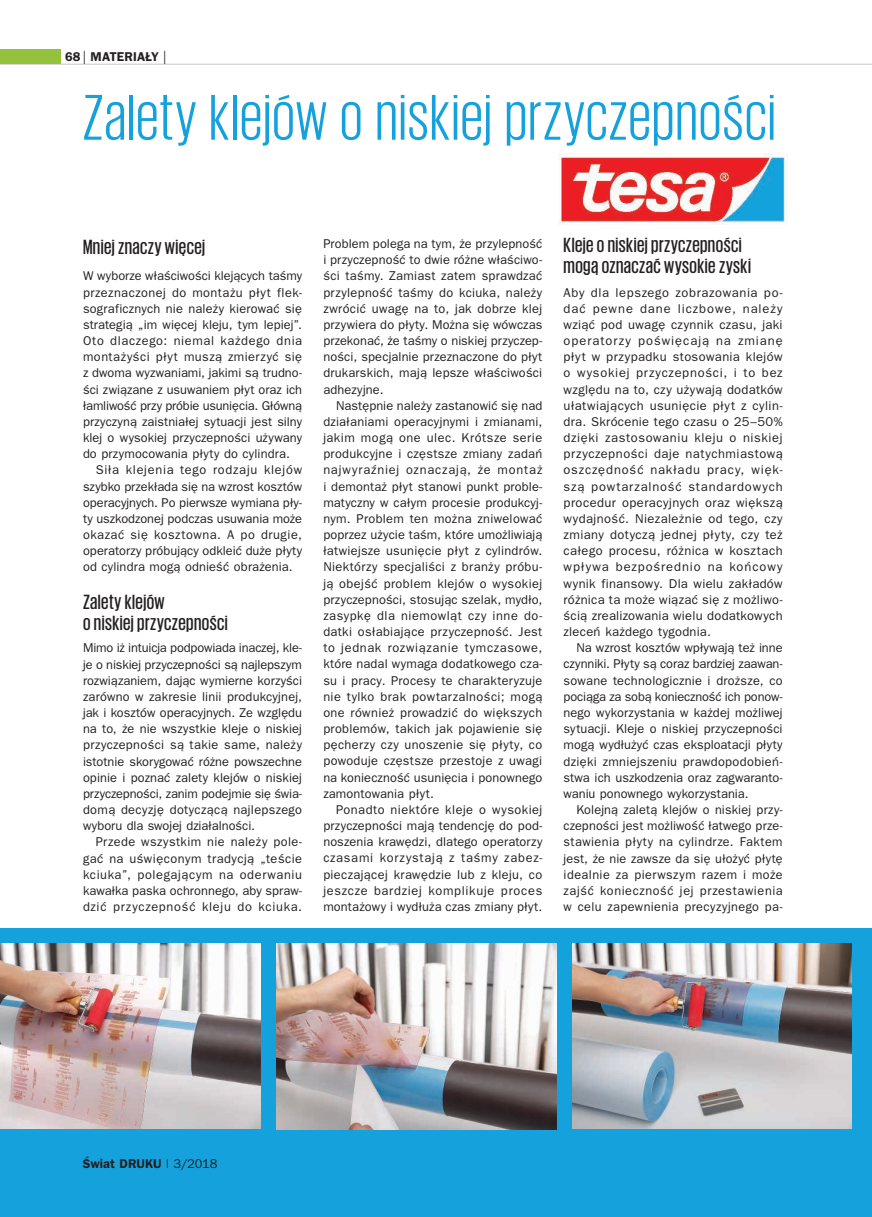
<style>
.page{position:relative;width:872px;height:1217px;background:#fff}
.page>*{position:absolute;margin:0;border:0;box-sizing:border-box;transform-origin:0 0}
.t1{font:66px "Giorgio Sans";letter-spacing:.025em;color:#15a1dc}
.t2{font:500 21px/21px "Giorgio Sans";letter-spacing:.02em;color:#231f20}
.t3{font:12.75px/16.2px "Frankfurt Gothic";letter-spacing:.015em;color:#231f20;text-align:justify}
.t4{font:12.75px "Frankfurt Gothic";letter-spacing:.04em;color:#231f20}
.t5{font:12.75px "Frankfurt Gothic";letter-spacing:-.01em;color:#231f20}
.t6{font:700 12.75px "Frankfurt Gothic";letter-spacing:.005em;color:#231f20}
.t7{font:12.75px "Frankfurt Gothic";letter-spacing:.05em;color:#231f20}
.t8{font:12.75px "Frankfurt Gothic";letter-spacing:.06em;color:#231f20}
.s1{font-weight:400;font-size:19.2px}
.s2{font-weight:400}
</style>
<div class="page">
<hr style="left:0;top:64px;width:872px;height:1px;background:#c7c8ca">
<div style="left:0;top:927px;width:872px;height:289px;background:#15a1dc"></div>
<div style="left:0;top:49px;width:61px;height:15px;background:#93c33d"></div>
<img style="left:558px;top:154px;width:229px;height:70px">
<img style="left:0;top:943px;width:261px;height:184px">
<img style="left:277px;top:943px;width:279px;height:185px">
<img style="left:572px;top:943px;width:279px;height:184px">
<p class="t6" style="left:65px;top:49px;width:103px">68 <span class="s1">|</span> MATERIAŁY <span class="s1">|</span></p>
<h1 class="t1" style="left:83px;top:85px;width:694px">Zalety klejów o niskiej przyczepności</h1>
<h2 class="t2" style="left:83px;top:235px;width:124px">Mniej znaczy więcej</h2>
<p class="t3" style="left:83px;top:268px;width:221px">W wyborze właściwości klejących taśmy</p>
<p class="t4" style="left:83px;top:285px;width:220px">przeznaczonej do montażu płyt flek-</p>
<p class="t3" style="left:83px;top:300px;width:220px">sograficznych nie należy kierować się</p>
<p class="t3" style="left:83px;top:316px;width:221px">strategią „im więcej kleju, tym lepiej”.</p>
<p class="t7" style="left:83px;top:333px;width:221px">Oto dlaczego: niemal każdego dnia</p>
<p class="t4" style="left:83px;top:350px;width:221px">montażyści płyt muszą zmierzyć się</p>
<p class="t3" style="left:83px;top:365px;width:221px">z dwoma wyzwaniami, jakimi są trudno-</p>
<p class="t3" style="left:83px;top:381px;width:221px">ści związane z usuwaniem płyt oraz ich</p>
<p class="t5" style="left:83px;top:398px;width:220px">łamliwość przy próbie usunięcia. Główną</p>
<p class="t3" style="left:83px;top:413px;width:220px">przyczyną zaistniałej sytuacji jest silny</p>
<p class="t3" style="left:83px;top:429px;width:221px">klej o wysokiej przyczepności używany</p>
<p class="t3" style="left:83px;top:445px;width:208px">do przymocowania płyty do cylindra.</p>
<p class="t8" style="left:96px;top:463px;width:208px">Siła klejenia tego rodzaju klejów</p>
<p class="t3" style="left:83px;top:478px;width:220px">szybko przekłada się na wzrost kosztów</p>
<p class="t3" style="left:83px;top:494px;width:220px">operacyjnych. Po pierwsze wymiana pły-</p>
<p class="t3" style="left:83px;top:510px;width:220px">ty uszkodzonej podczas usuwania może</p>
<p class="t4" style="left:83px;top:527px;width:220px">okazać się kosztowna. A po drugie,</p>
<p class="t3" style="left:83px;top:542px;width:220px">operatorzy próbujący odkleić duże płyty</p>
<p class="t3" style="left:83px;top:558px;width:211px">od cylindra mogą odnieść obrażenia.</p>
<h2 class="t2" style="left:83px;top:590px;width:146px">Zalety klejów<br>o niskiej przyczepności</h2>
<p class="t3" style="left:83px;top:639px;width:221px">Mimo iż intuicja podpowiada inaczej, kle&shy;je o niskiej przyczepności są najlepszym rozwiązaniem, dając wymierne korzyści zarówno w zakresie linii produkcyjnej, jak i kosztów operacyjnych. Ze względu na to, że nie wszystkie kleje o niskiej przyczepności są takie same, należy istotnie skorygować różne powszechne opinie i poznać zalety klejów o niskiej przyczepności, zanim podejmie się świa&shy;domą decyzję dotyczącą najlepszego wyboru dla swojej działalności.</p>
<p class="t3" style="left:83px;top:833px;width:221px;text-indent:13px">Przede wszystkim nie należy pole&shy;gać na uświęconym tradycją „teście kciuka”, polegającym na oderwaniu kawałka paska ochronnego, aby spraw&shy;dzić przyczepność kleju do kciuka.</p>
<p class="t3" style="left:323px;top:235px;width:220px">Problem polega na tym, że przylepność i przyczepność to dwie różne właściwo&shy;ści taśmy. Zamiast zatem sprawdzać przylepność taśmy do kciuka, należy zwrócić uwagę na to, jak dobrze klej przywiera do płyty. Można się wówczas przekonać, że taśmy o niskiej przyczep&shy;ności, specjalnie przeznaczone do płyt drukarskich, mają lepsze właściwości adhezyjne.</p>
<p class="t3" style="left:323px;top:397px;width:220px;text-indent:13px">Następnie należy zastanowić się nad działaniami operacyjnymi i zmianami, jakim mogą one ulec. Krótsze serie produkcyjne i częstsze zmiany zadań najwyraźniej oznaczają, że montaż i demontaż płyt stanowi punkt proble&shy;matyczny w całym procesie produkcyj&shy;nym. Problem ten można zniwelować poprzez użycie taśm, które umożliwiają łatwiejsze usunięcie płyt z cylindrów.<br>Niektórzy specjaliści z branży próbu&shy;ją obejść problem klejów o wysokiej przyczepności, stosując szelak, mydło, zasypkę dla niemowląt czy inne do&shy;datki osłabiające przyczepność. Jest to jednak rozwiązanie tymczasowe, które nadal wymaga dodatkowego cza&shy;su i pracy. Procesy te charakteryzuje nie tylko brak powtarzalności; mogą one również prowadzić do większych problemów, takich jak pojawienie się pęcherzy czy unoszenie się płyty, co powoduje częstsze przestoje z uwagi na konieczność usunięcia i ponownego zamontowania płyt.</p>
<p class="t3" style="left:323px;top:801px;width:220px;text-indent:13px">Ponadto niektóre kleje o wysokiej przyczepności mają tendencję do pod&shy;noszenia krawędzi, dlatego operatorzy czasami korzystają z taśmy zabez&shy;pieczającej krawędzie lub z kleju, co jeszcze bardziej komplikuje proces montażowy i wydłuża czas zmiany płyt.</p>
<h2 class="t2" style="left:563px;top:233px;width:189px">Kleje o niskiej przyczepności mogą oznaczać wysokie zyski</h2>
<p class="t3" style="left:563px;top:284px;width:221px">Aby dla lepszego zobrazowania po&shy;dać pewne dane liczbowe, należy wziąć pod uwagę czynnik czasu, jaki operatorzy poświęcają na zmianę płyt w przypadku stosowania klejów o wysokiej przyczepności, i to bez względu na to, czy używają dodatków ułatwiających usunięcie płyt z cylin&shy;dra. Skrócenie tego czasu o 25–50% dzięki zastosowaniu kleju o niskiej przyczepności daje natychmiastową oszczędność nakładu pracy, więk&shy;szą powtarzalność standardowych procedur operacyjnych oraz większą wydajność. Niezależnie od tego, czy zmiany dotyczą jednej płyty, czy też całego procesu, różnica w kosztach wpływa bezpośrednio na końcowy wynik finansowy. Dla wielu zakładów różnica ta może wiązać się z możliwo&shy;ścią zrealizowania wielu dodatkowych zleceń każdego tygodnia.</p>
<p class="t3" style="left:563px;top:639px;width:221px;text-indent:13px">Na wzrost kosztów wpływają też inne czynniki. Płyty są coraz bardziej zaawan&shy;sowane technologicznie i droższe, co pociąga za sobą konieczność ich ponow&shy;nego wykorzystania w każdej możliwej sytuacji. Kleje o niskiej przyczepności mogą wydłużyć czas eksploatacji płyty dzięki zmniejszeniu prawdopodobień&shy;stwa ich uszkodzenia oraz zagwaranto&shy;waniu ponownego wykorzystania.</p>
<p class="t3" style="left:563px;top:801px;width:221px;text-indent:13px">Kolejną zaletą klejów o niskiej przy&shy;czepności jest możliwość łatwego prze&shy;stawienia płyty na cylindrze. Faktem jest, że nie zawsze da się ułożyć płytę idealnie za pierwszym razem i może zajść konieczność jej przestawienia w celu zapewnienia precyzyjnego pa-</p>
<p class="t6" style="left:83px;top:1156px;width:136px">Świat DRUKU <span class="s2">| 3/2018</span></p>
</div>
